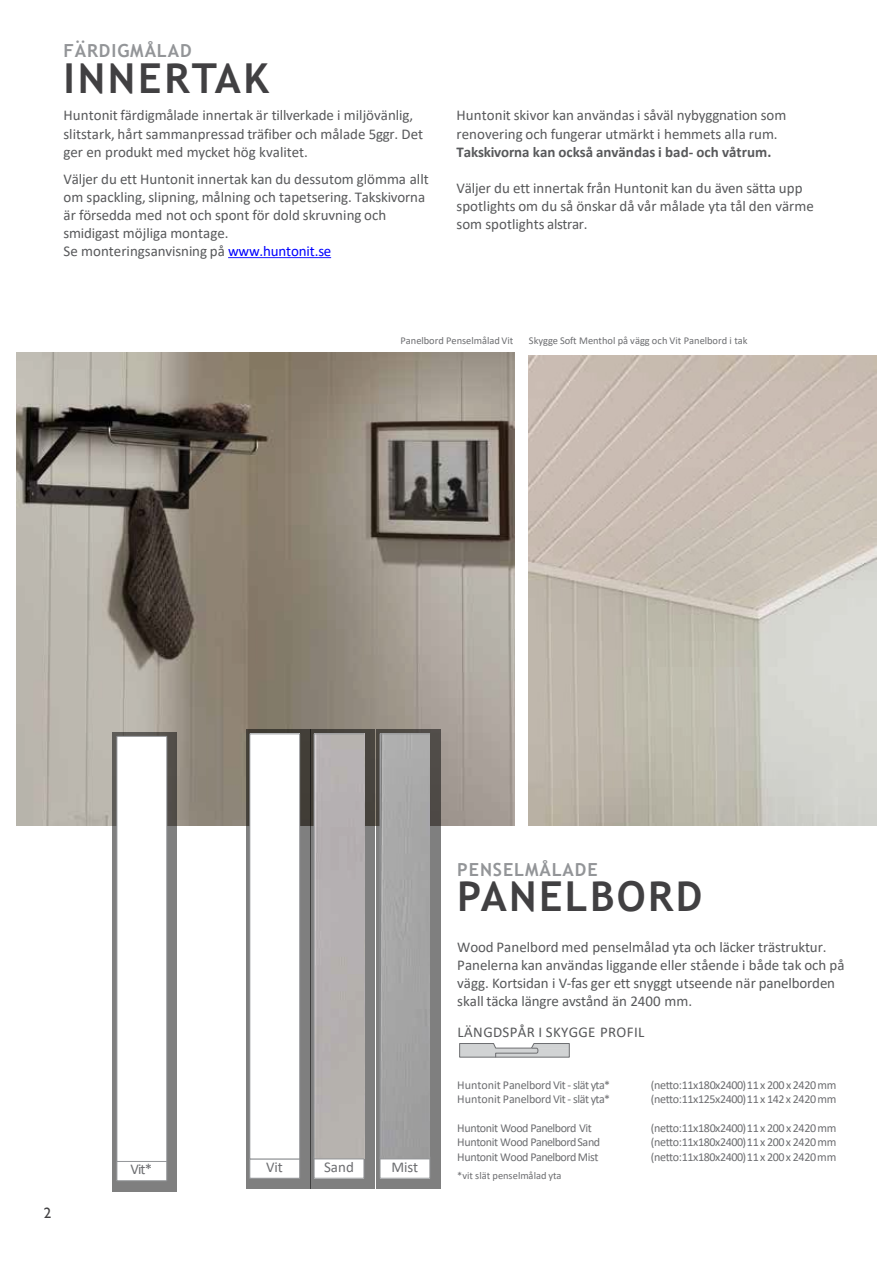
<style>
.page{position:relative;width:893px;height:1264px;background:#fff}
.page>*{position:absolute;margin:0;border:0;box-sizing:border-box;transform-origin:0 0}
.t1{font:700 41.25px "Trebuchet MS";letter-spacing:.055em;color:#414042}
.t2{font:700 18px "Trebuchet MS";letter-spacing:.05em;color:#939598}
.t3{font:15px/18px "Calibri";letter-spacing:-.005em;color:#58595b}
.t4{font:15px "Calibri";letter-spacing:.025em;color:#58595b}
.t5{font:15px "Calibri";color:#6d6e71}
.t6{font:15px "Gill Sans";color:#414042}
.t7{font:12px/14.4px "Calibri";letter-spacing:-.03em;color:#6d6e71}
.t8{font:10.5px "Calibri";letter-spacing:-.005em;color:#6d6e71}
.s1{color:#00f}
.s2{font-weight:700}
</style>
<div class="page">
<svg style="left:228px;top:257px;width:103px;height:1px"></svg>
<img style="left:17px;top:352px;width:497px;height:473px">
<svg style="left:459px;top:1043px;width:110px;height:14px"></svg>
<div style="left:310px;top:729px;width:64px;height:459px;background:#000;opacity:.5"></div>
<div style="left:314px;top:1156px;width:50px;height:21px;background:#fff"></div>
<div style="left:314px;top:1156px;width:50px;height:22px;border:1px solid #939598"></div>
<div style="left:316px;top:735px;width:46px;height:421px;background:#b5b0b1"></div>
<div style="left:314px;top:733px;width:50px;height:425px;border:1px solid #939598"></div>
<div style="left:246px;top:729px;width:64px;height:459px;background:#000;opacity:.5"></div>
<div style="left:249px;top:1158px;width:51px;height:20px;background:#fff;border:1px solid #939598"></div>
<div style="left:250px;top:733px;width:49px;height:425px;background:#fff"></div>
<div style="left:249px;top:733px;width:51px;height:425px;border:1px solid #939598"></div>
<div style="left:112px;top:732px;width:65px;height:459px;background:#000;opacity:.5"></div>
<div style="left:116px;top:1160px;width:51px;height:20px;background:#fff;border:1px solid #939598"></div>
<div style="left:117px;top:736px;width:50px;height:425px;background:#fff"></div>
<div style="left:116px;top:735px;width:51px;height:426px;border:1px solid #939598"></div>
<div style="left:376px;top:729px;width:64px;height:459px;background:#000;opacity:.5"></div>
<div style="left:380px;top:1156px;width:50px;height:21px;background:#fff"></div>
<div style="left:379px;top:1156px;width:51px;height:22px;border:1px solid #939598"></div>
<img style="left:381px;top:735px;width:47px;height:421px">
<div style="left:379px;top:733px;width:51px;height:425px;border:1px solid #939598"></div>
<img style="left:529px;top:356px;width:347px;height:469px">
<p class="t2" style="left:63px;top:40px;width:130px">FÄRDIGMÅLAD</p>
<h2 class="t1" style="left:63px;top:52px;width:207px">INNERTAK</h2>
<p class="t3" style="left:63px;top:106px;width:361px">Huntonit färdigmålade innertak är tillverkade i miljövänlig, slitstark, hårt sammanpressad träfiber och målade 5ggr. Det ger en produkt med mycket hög kvalitet.</p>
<p class="t3" style="left:63px;top:169px;width:367px">Väljer du ett Huntonit innertak kan du dessutom glömma allt om spackling, slipning, målning och tapetsering. Takskivorna är försedda med not och spont för dold skruvning och smidigast möjliga montage.</p>
<p class="t3" style="left:64px;top:241px;width:269px">Se monteringsanvisning på <span class="s1">www.huntonit.se</span></p>
<p class="t3" style="left:456px;top:106px;width:331px">Huntonit skivor kan användas i såväl nybyggnation som renovering och fungerar utmärkt i hemmets alla rum.<br><span class="s2">Takskivorna kan också användas i bad- och våtrum.</span></p>
<p class="t3" style="left:456px;top:178px;width:359px">Väljer du ett innertak från Huntonit kan du även sätta upp spotlights om du så önskar då vår målade yta tål den värme som spotlights alstrar.</p>
<p class="t8" style="left:400px;top:333px;width:114px">Panelbord Penselmålad Vit</p>
<p class="t8" style="left:529px;top:333px;width:220px">Skygge Soft Menthol på vägg och Vit Panelbord i tak</p>
<p class="t6" style="left:44px;top:1203px;width:9px">2</p>
<p class="t5" style="left:130px;top:1158px;width:23px">Vit*</p>
<p class="t5" style="left:266px;top:1155px;width:18px">Vit</p>
<p class="t5" style="left:324px;top:1155px;width:31px">Sand</p>
<p class="t5" style="left:391px;top:1155px;width:28px">Mist</p>
<p class="t2" style="left:457px;top:857px;width:142px">PENSELMÅLADE</p>
<p class="t1" style="left:457px;top:870px;width:246px">PANELBORD</p>
<p class="t3" style="left:457px;top:937px;width:389px">Wood Panelbord med penselmålad yta och läcker trästruktur.<br>Panelerna kan användas liggande eller stående i både tak och på vägg. Kortsidan i V-fas ger ett snyggt utseende när panelborden skall täcka längre avstånd än 2400 mm.</p>
<p class="t4" style="left:457px;top:1021px;width:188px">LÄNGDSPÅR I SKYGGE PROFIL</p>
<p class="t7" style="left:457px;top:1077px;width:154px">Huntonit PanelbordVit- slät yta*<br>Huntonit PanelbordVit- slät yta*</p>
<p class="t7" style="left:651px;top:1077px;width:187px">(netto:11x180x2400)11x 200x 2420mm</p>
<p class="t7" style="left:651px;top:1091px;width:187px">(netto:11x125x2400)11x 142x 2420mm</p>
<p class="t7" style="left:457px;top:1120px;width:144px">Huntonit Wood Panelbord Vit<br>Huntonit Wood PanelbordSand<br>Huntonit Wood PanelbordMist</p>
<p class="t8" style="left:457px;top:1167px;width:106px">*vit slät penselmålad yta</p>
<p class="t7" style="left:651px;top:1120px;width:187px">(netto:11x180x2400)11x 200x 2420mm</p>
<p class="t7" style="left:651px;top:1134px;width:187px">(netto:11x180x2400)11x 200x 2420mm</p>
<p class="t7" style="left:651px;top:1149px;width:187px">(netto:11x180x2400)11x 200x 2420mm</p>
</div>
